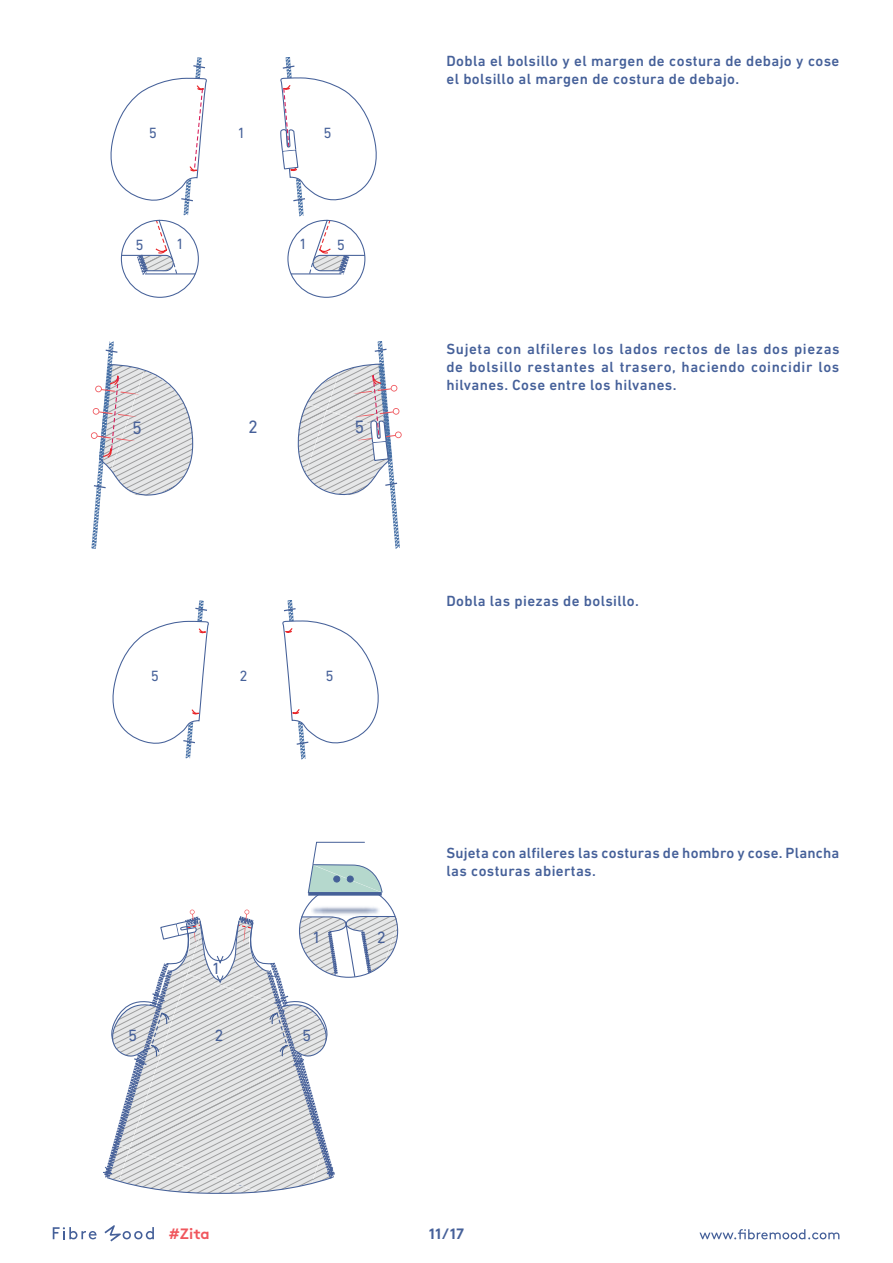
<style>
.page{position:relative;width:893px;height:1263px;background:#fff}
.page>*{position:absolute;margin:0;border:0;box-sizing:border-box;transform-origin:0 0}
.t1{font:18.15px "DIN Next LT Pro";color:#466099}
.t2{font:16.5px "DIN Next LT Pro";color:#466099}
.t3{font:500 15px/18px "DIN Next LT Pro";letter-spacing:.025em;color:#456099}
.t4{font:15px "DIN Next LT Pro";color:#466199}
.t5{font:700 15px "Brown";color:#f0565d}
.t6{font:700 15px "Brown";color:#456099}
</style>
<div class="page">
<svg style="left:699px;top:1229px;width:140px;height:10px"></svg>
<svg style="left:53px;top:1227px;width:44px;height:12px"></svg>
<svg style="left:104px;top:1225px;width:50px;height:16px"></svg>
<svg style="left:110px;top:58px;width:97px;height:217px"></svg>
<svg style="left:280px;top:57px;width:97px;height:218px"></svg>
<svg style="left:91px;top:341px;width:103px;height:208px"></svg>
<svg style="left:297px;top:341px;width:105px;height:208px"></svg>
<svg style="left:112px;top:601px;width:97px;height:157px"></svg>
<svg style="left:282px;top:600px;width:97px;height:159px"></svg>
<svg style="left:314px;top:841px;width:51px;height:14px"></svg>
<img style="left:305px;top:855px;width:94px;height:79px">
<svg style="left:103px;top:909px;width:295px;height:285px"></svg>
<p class="t4" style="left:149px;top:124px;width:10px">5</p>
<p class="t4" style="left:237px;top:124px;width:10px">1</p>
<p class="t4" style="left:323px;top:124px;width:10px">5</p>
<p class="t4" style="left:135px;top:236px;width:10px">5</p>
<p class="t4" style="left:176px;top:235px;width:10px">1</p>
<p class="t4" style="left:299px;top:235px;width:10px">1</p>
<p class="t4" style="left:337px;top:236px;width:10px">5</p>
<p class="t1" style="left:132px;top:417px;width:11px">5</p>
<p class="t1" style="left:248px;top:417px;width:11px">2</p>
<p class="t1" style="left:354px;top:416px;width:11px">5</p>
<p class="t4" style="left:151px;top:667px;width:10px">5</p>
<p class="t4" style="left:239px;top:667px;width:10px">2</p>
<p class="t4" style="left:325px;top:667px;width:10px">5</p>
<p class="t3" style="left:446px;top:51px;width:394px">Dobla el bolsillo y el margen de costura de debajo y cose el bolsillo al margen de costura de debajo.</p>
<p class="t3" style="left:446px;top:339px;width:395px;text-align:justify">Sujeta con alfileres los lados rectos de las dos piezas de bolsillo restantes al trasero, haciendo coincidir los hilvanes. Cose entre los hilvanes.</p>
<p class="t3" style="left:446px;top:591px;width:194px">Dobla las piezas de bolsillo.</p>
<p class="t2" style="left:128px;top:1026px;width:11px">5</p>
<p class="t2" style="left:212px;top:959px;width:11px">1</p>
<p class="t2" style="left:312px;top:928px;width:11px">1</p>
<p class="t2" style="left:377px;top:928px;width:11px">2</p>
<p class="t2" style="left:214px;top:1026px;width:11px">2</p>
<p class="t2" style="left:302px;top:1026px;width:11px">5</p>
<p class="t3" style="left:446px;top:843px;width:394px">Sujeta con alfileres las costuras de hombro y cose. Plancha las costuras abiertas.</p>
<p class="t5" style="left:169px;top:1222px;width:42px">#Zita</p>
<p class="t6" style="left:429px;top:1221px;width:37px">11/17</p>
</div>
